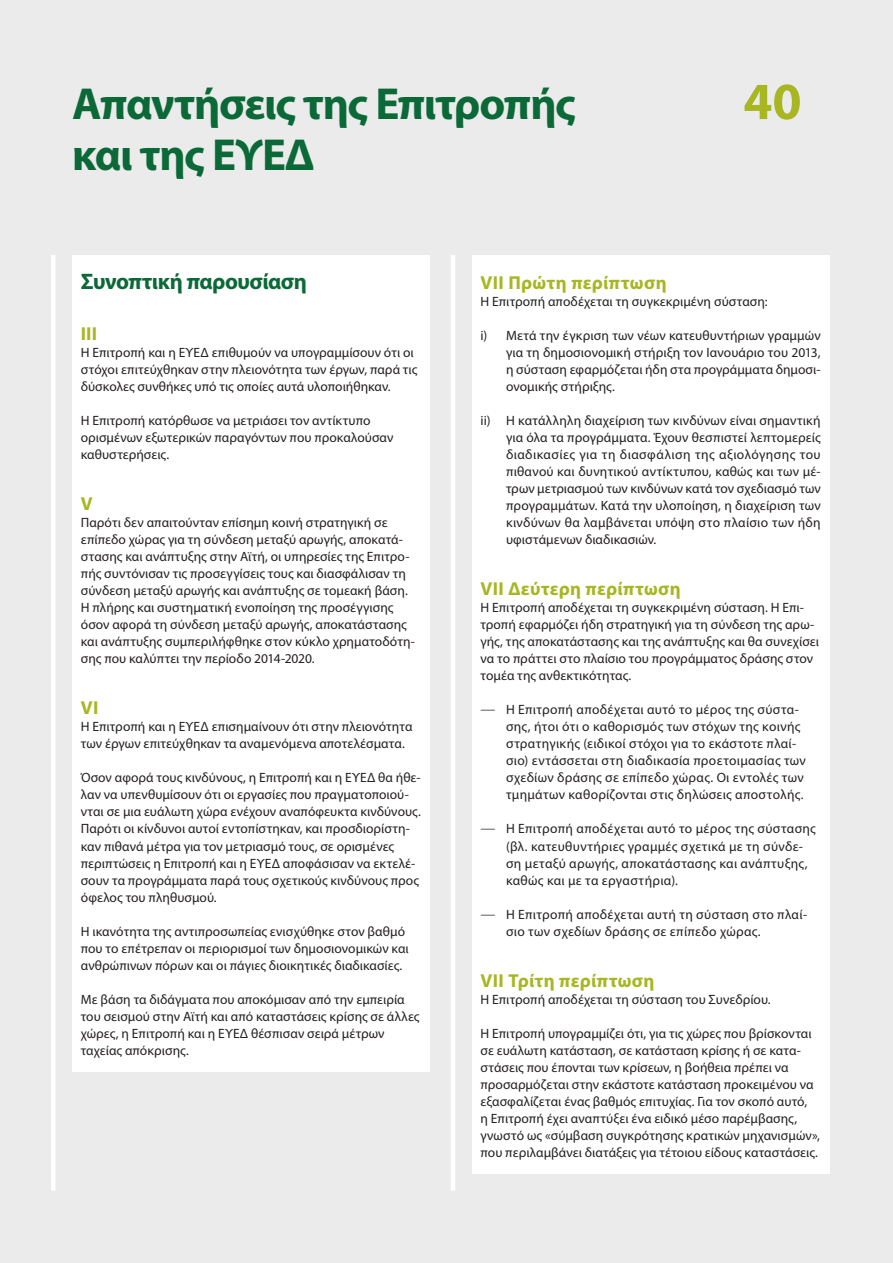
<style>
.page{position:relative;width:893px;height:1263px;background:#ebebeb}
.page>*{position:absolute;margin:0;border:0;box-sizing:border-box;transform-origin:0 0}
.t1{font:700 52.5px "Myriad Pro";color:#a7b621}
.K_01_-_REP_TITRE_1{font:700 45px/51px "Myriad Pro";letter-spacing:-.025em;color:#0b6938}
.K_02_-_REP_TITRE_1_1{font:700 22.5px "Myriad Pro";letter-spacing:-.02em;color:#0b6938}
.K_03_-_REP_CHIFFRE{font:700 18.75px "Myriad Pro";letter-spacing:.02em;color:#a7b621}
.K_04_-_REP_TEXTE_COU{font:13.5px/17px "Myriad Pro";letter-spacing:.005em;color:#231f20}
.K_04_-_REP_TEXTE_COU-2{font:13.5px/17px "Myriad Pro";letter-spacing:.025em;color:#231f20}
.s1{font-size:15px;color:#57585a}
</style>
<div class="page">
<div style="left:51px;top:255px;width:5px;height:936px;background:#fff"></div>
<hr style="left:451px;top:255px;width:4px;height:936px;background:#fff">
<div style="left:472px;top:255px;width:357px;height:919px;background:#fff"></div>
<div style="left:72px;top:255px;width:357px;height:816px;background:#fff"></div>
<p class="K_01_-_REP_TITRE_1" style="left:72px;top:77px;width:505px">Απαντήσεις της Επιτροπής και της ΕΥΕΔ</p>
<p class="t1" style="left:743px;top:67px;width:60px">40</p>
<p class="K_02_-_REP_TITRE_1_1" style="left:81px;top:267px;width:228px">Συνοπτική παρουσίαση</p>
<p class="K_03_-_REP_CHIFFRE" style="left:81px;top:322px;width:18px">ΙΙΙ</p>
<p class="K_04_-_REP_TEXTE_COU" style="left:81px;top:344px;width:338px">Η Επιτροπή και η ΕΥΕΔ επιθυμούν να υπογραμμίσουν ότι οι στόχοι επιτεύχθηκαν στην πλειονότητα των έργων, παρά τις δύσκολες συνθήκες υπό τις οποίες αυτά υλοποιήθηκαν.</p>
<p class="K_04_-_REP_TEXTE_COU" style="left:81px;top:412px;width:314px">Η Επιτροπή κατόρθωσε να μετριάσει τον αντίκτυπο ορισμένων εξωτερικών παραγόντων που προκαλούσαν καθυστερήσεις.</p>
<p class="K_03_-_REP_CHIFFRE" style="left:81px;top:492px;width:13px">V</p>
<p class="K_04_-_REP_TEXTE_COU" style="left:81px;top:515px;width:336px">Παρότι δεν απαιτούνταν επίσημη κοινή στρατηγική σε επίπεδο χώρας για τη σύνδεση μεταξύ αρωγής, αποκατά‑ στασης και ανάπτυξης στην Αϊτή, οι υπηρεσίες της Επιτρο‑ πής συντόνισαν τις προσεγγίσεις τους και διασφάλισαν τη σύνδεση μεταξύ αρωγής και ανάπτυξης σε τομεακή βάση.<br>Η πλήρης και συστηματική ενοποίηση της προσέγγισης όσον αφορά τη σύνδεση μεταξύ αρωγής, αποκατάστασης και ανάπτυξης συμπεριλήφθηκε στον κύκλο χρηματοδότη‑ σης που καλύπτει την περίοδο 2014-2020.</p>
<p class="K_03_-_REP_CHIFFRE" style="left:81px;top:696px;width:19px">VI</p>
<p class="K_04_-_REP_TEXTE_COU" style="left:81px;top:719px;width:333px">Η Επιτροπή και η ΕΥΕΔ επισημαίνουν ότι στην πλειονότητα των έργων επιτεύχθηκαν τα αναμενόμενα αποτελέσματα.</p>
<p class="K_04_-_REP_TEXTE_COU" style="left:81px;top:770px;width:342px">Όσον αφορά τους κινδύνους, η Επιτροπή και η ΕΥΕΔ θα ήθε‑ λαν να υπενθυμίσουν ότι οι εργασίες που πραγματοποιού‑ νται σε μια ευάλωτη χώρα ενέχουν αναπόφευκτα κινδύνους.<br>Παρότι οι κίνδυνοι αυτοί εντοπίστηκαν, και προσδιορίστη‑ καν πιθανά μέτρα για τον μετριασμό τους, σε ορισμένες περιπτώσεις η Επιτροπή και η ΕΥΕΔ αποφάσισαν να εκτελέ‑ σουν τα προγράμματα παρά τους σχετικούς κινδύνους προς όφελος του πληθυσμού.</p>
<p class="K_04_-_REP_TEXTE_COU" style="left:81px;top:923px;width:329px">Η ικανότητα της αντιπροσωπείας ενισχύθηκε στον βαθμό που το επέτρεπαν οι περιορισμοί των δημοσιονομικών και ανθρώπινων πόρων και οι πάγιες διοικητικές διαδικασίες.</p>
<p class="K_04_-_REP_TEXTE_COU" style="left:81px;top:991px;width:340px">Με βάση τα διδάγματα που αποκόμισαν από την εμπειρία του σεισμού στην Αϊτή και από καταστάσεις κρίσης σε άλλες χώρες, η Επιτροπή και η ΕΥΕΔ θέσπισαν σειρά μέτρων ταχείας απόκρισης.</p>
<p class="K_03_-_REP_CHIFFRE" style="left:480px;top:271px;width:188px">VII Πρώτη περίπτωση</p>
<p class="K_04_-_REP_TEXTE_COU" style="left:480px;top:293px;width:289px">Η Επιτροπή αποδέχεται τη συγκεκριμένη σύσταση:</p>
<p class="K_04_-_REP_TEXTE_COU" style="left:506px;top:327px;width:316px;text-align:justify;text-indent:-26px">i) Μετά την έγκριση των νέων κατευθυντήριων γραμμών για τη δημοσιονομική στήριξη τον Ιανουάριο του 2013, η σύσταση εφαρμόζεται ήδη στα προγράμματα δημοσι‑ ονομικής στήριξης.</p>
<p class="K_04_-_REP_TEXTE_COU" style="left:506px;top:412px;width:316px;text-align:justify;text-indent:-26px">ii) Η κατάλληλη διαχείριση των κινδύνων είναι σημαντική για όλα τα προγράμματα. Έχουν θεσπιστεί λεπτομερείς διαδικασίες για τη διασφάλιση της αξιολόγησης του πιθανού και δυνητικού αντίκτυπου, καθώς και των μέ‑ τρων μετριασμού των κινδύνων κατά τον σχεδιασμό των προγραμμάτων. Κατά την υλοποίηση, η διαχείριση των κινδύνων θα λαμβάνεται υπόψη στο πλαίσιο των ήδη υφιστάμενων διαδικασιών.</p>
<p class="K_03_-_REP_CHIFFRE" style="left:480px;top:577px;width:202px">VII Δεύτερη περίπτωση</p>
<p class="K_04_-_REP_TEXTE_COU" style="left:480px;top:600px;width:340px">Η Επιτροπή αποδέχεται τη συγκεκριμένη σύσταση. Η Επι‑ τροπή εφαρμόζει ήδη στρατηγική για τη σύνδεση της αρω‑ γής, της αποκατάστασης και της ανάπτυξης και θα συνεχίσει να το πράττει στο πλαίσιο του προγράμματος δράσης στον τομέα της ανθεκτικότητας.</p>
<p class="K_04_-_REP_TEXTE_COU-2" style="left:506px;top:702px;width:301px;text-indent:-26px"><span class="s1">—</span> Η Επιτροπή αποδέχεται αυτό το μέρος της σύστα‑ σης, ήτοι ότι ο καθορισμός των στόχων της κοινής στρατηγικής (ειδικοί στόχοι για το εκάστοτε πλαί‑ σιο) εντάσσεται στη διαδικασία προετοιμασίας των σχεδίων δράσης σε επίπεδο χώρας. Οι εντολές των τμημάτων καθορίζονται στις δηλώσεις αποστολής.</p>
<p class="K_04_-_REP_TEXTE_COU-2" style="left:506px;top:821px;width:311px;text-indent:-26px"><span class="s1">—</span> Η Επιτροπή αποδέχεται αυτό το μέρος της σύστασης (βλ. κατευθυντήριες γραμμές σχετικά με τη σύνδε‑ ση μεταξύ αρωγής, αποκατάστασης και ανάπτυξης, καθώς και με τα εργαστήρια).</p>
<p class="K_04_-_REP_TEXTE_COU-2" style="left:506px;top:906px;width:303px;text-indent:-26px"><span class="s1">—</span> Η Επιτροπή αποδέχεται αυτή τη σύσταση στο πλαί‑ σιο των σχεδίων δράσης σε επίπεδο χώρας.</p>
<p class="K_03_-_REP_CHIFFRE" style="left:480px;top:968px;width:176px">VII Τρίτη περίπτωση</p>
<p class="K_04_-_REP_TEXTE_COU" style="left:480px;top:991px;width:292px">Η Επιτροπή αποδέχεται τη σύσταση του Συνεδρίου.</p>
<p class="K_04_-_REP_TEXTE_COU" style="left:480px;top:1025px;width:341px">Η Επιτροπή υπογραμμίζει ότι, για τις χώρες που βρίσκονται σε ευάλωτη κατάσταση, σε κατάσταση κρίσης ή σε κατα‑ στάσεις που έπονται των κρίσεων, η βοήθεια πρέπει να προσαρμόζεται στην εκάστοτε κατάσταση προκειμένου να εξασφαλίζεται ένας βαθμός επιτυχίας. Για τον σκοπό αυτό,<br>η Επιτροπή έχει αναπτύξει ένα ειδικό μέσο παρέμβασης, γνωστό ως «σύμβαση συγκρότησης κρατικών μηχανισμών», που περιλαμβάνει διατάξεις για τέτοιου είδους καταστάσεις.</p>
</div>
